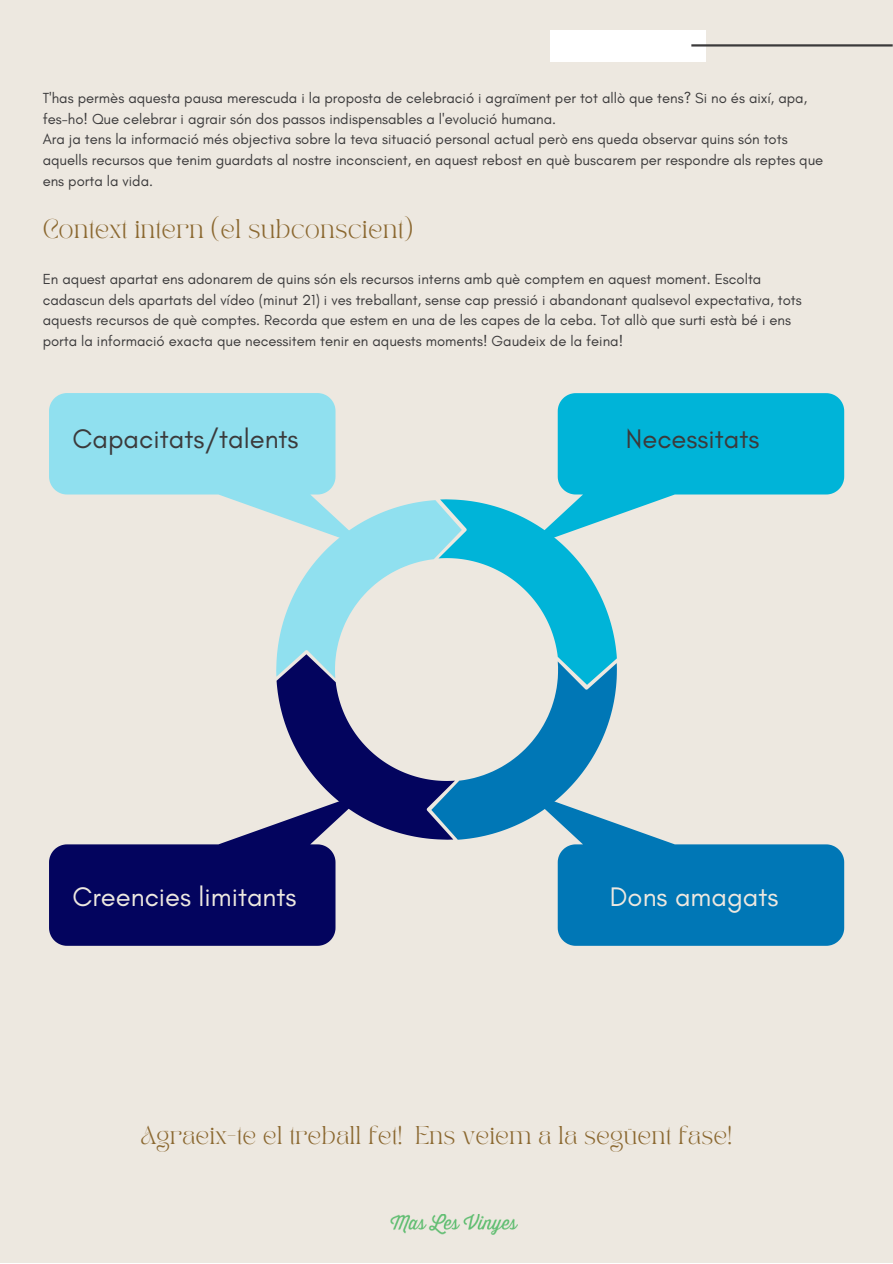
<style>
.page{position:relative;width:893px;height:1264px;background:#fff}
.page>*{position:absolute;margin:0;border:0;box-sizing:border-box;transform-origin:0 0}
.t1{font:27.3px "Glacial Indifference";color:#3b3a3b}
.t2{font:27.3px "Glacial Indifference";color:#ede8e0}
.t3{font:18.9px "TAN PEARL Regular";letter-spacing:.005em;color:#8b6830}
.t4{font:18px "TAN PEARL Regular";letter-spacing:.005em;color:#8b6830}
.t5{font:14.85px/20.7px "Glacial Indifference";color:#3b3a3b}
</style>
<div class="page">
<div style="left:0;top:0;width:892px;height:1262px;background:#ede8e0"></div>
<div style="left:549px;top:30px;width:156px;height:31px;background:#fff"></div>
<hr style="left:691px;top:44px;width:201px;height:3px;background:#3b3a3b">
<img style="left:390px;top:1214px;width:127px;height:20px">
<svg style="left:276px;top:499px;width:341px;height:340px"></svg>
<svg style="left:49px;top:791px;width:318px;height:154px;fill:#03045e"></svg>
<svg style="left:49px;top:393px;width:318px;height:154px;fill:#90e0ef"></svg>
<svg style="left:525px;top:791px;width:319px;height:154px;fill:#0077b6"></svg>
<svg style="left:525px;top:393px;width:319px;height:154px;fill:#00b4d8"></svg>
<p class="t5" style="left:43px;top:87px;width:782px">T'has permès aquesta pausa merescuda i la proposta de celebració i agraïment per tot allò que tens? Si no és així, apa, fes-ho! Que celebrar i agrair són dos passos indispensables a l'evolució humana.<br>Ara ja tens la informació més objectiva sobre la teva situació personal actual però ens queda observar quins són tots aquells recursos que tenim guardats al nostre inconscient, en aquest rebost en què buscarem per respondre als reptes que ens porta la vida.</p>
<p class="t3" style="left:43px;top:218px;width:372px">Context intern (el subconscient)</p>
<p class="t5" style="left:43px;top:268px;width:760px">En aquest apartat ens adonarem de quins són els recursos interns amb què comptem en aquest moment. Escolta cadascun dels apartats del vídeo (minut 21) i ves treballant, sense cap pressió i abandonant qualsevol expectativa, tots aquests recursos de què comptes. Recorda que estem en una de les capes de la ceba. Tot allò que surti està bé i ens porta la informació exacta que necessitem tenir en aquests moments! Gaudeix de la feina!</p>
<h1 class="t1" style="left:72px;top:422px;width:227px">Capacitats/talents</h1>
<h1 class="t1" style="left:626px;top:422px;width:135px">Necessitats</h1>
<h1 class="t2" style="left:72px;top:880px;width:225px">Creencies limitants</h1>
<h1 class="t2" style="left:610px;top:880px;width:170px">Dons amagats</h1>
<p class="t4" style="left:141px;top:1125px;width:593px">Agraeix-te el treball fet! Ens veiem a la següent fase!</p>
</div>
